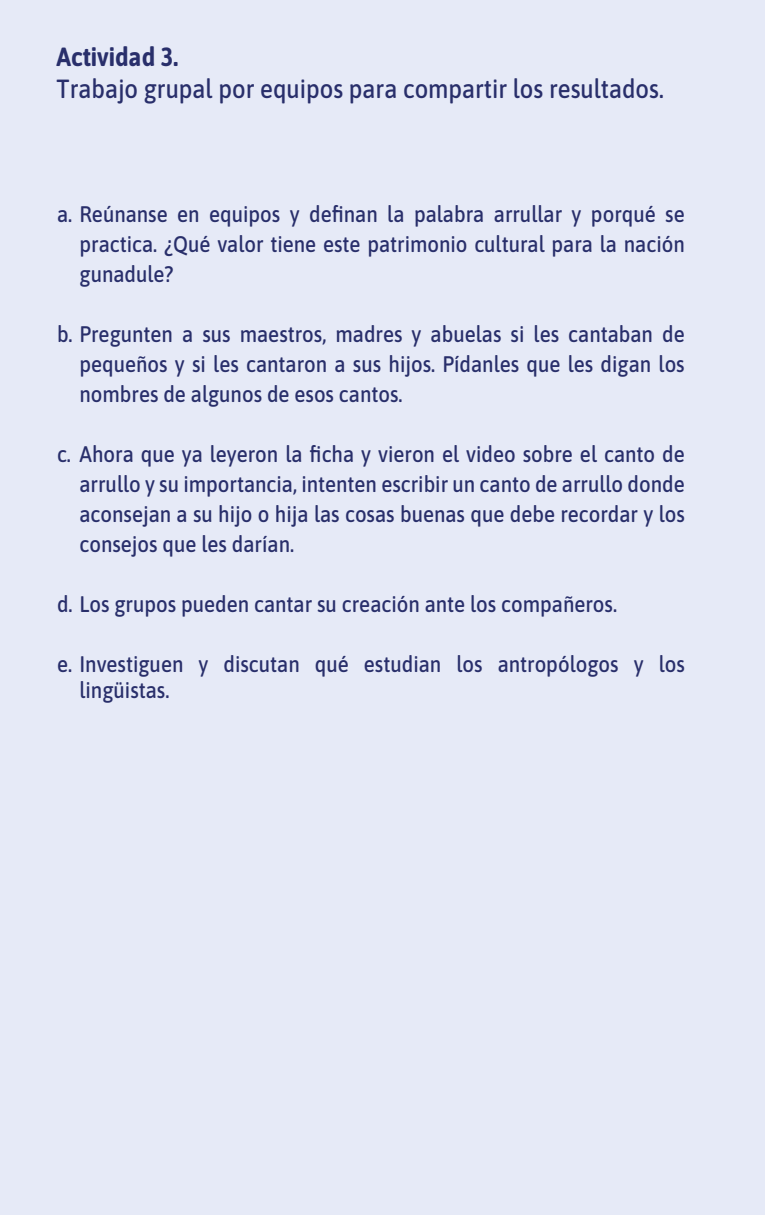
<style>
.page{position:relative;width:765px;height:1215px;background:#fff}
.page>*{position:absolute;margin:0;border:0;box-sizing:border-box;transform-origin:0 0}
.t1{font:500 26.25px "Asap";color:#292f6b;scale:.91 1}
.t2{font:700 26.25px "Asap";color:#292f6b;scale:.91 1}
.t3{font:500 22.5px/30px "Asap";color:#292f6b;text-align:justify;scale:.91 1}
</style>
<div class="page">
<div style="left:0;top:0;width:765px;height:1214px;background:#e6eaf7"></div>
<p class="t2" style="left:57px;top:39px;width:135px">Actividad 3.</p>
<p class="t1" style="left:57px;top:70px;width:669px">Trabajo grupal por equipos para compartir los resultados.</p>
<p class="t3" style="left:80px;top:197px;width:667px;text-indent:-22px">a. Reúnanse en equipos y definan la palabra arrullar y porqué se practica. ¿Qué valor tiene este patrimonio cultural para la nación gunadule?</p>
<p class="t3" style="left:80px;top:317px;width:667px;text-indent:-22px">b. Pregunten a sus maestros, madres y abuelas si les cantaban de pequeños y si les cantaron a sus hijos. Pídanles que les digan los nombres de algunos de esos cantos.</p>
<p class="t3" style="left:80px;top:437px;width:667px;text-indent:-22px">c. Ahora que ya leyeron la ficha y vieron el video sobre el canto de arrullo y su importancia, intenten escribir un canto de arrullo donde aconsejan a su hijo o hija las cosas buenas que debe recordar y los consejos que les darían.</p>
<p class="t3" style="left:57px;top:587px;width:617px">d. Los grupos pueden cantar su creación ante los compañeros.</p>
<p class="t3" style="left:80px;top:649px;width:667px;line-height:26.2px;text-indent:-22px">e. Investiguen y discutan qué estudian los antropólogos y los lingüistas.</p>
</div>
